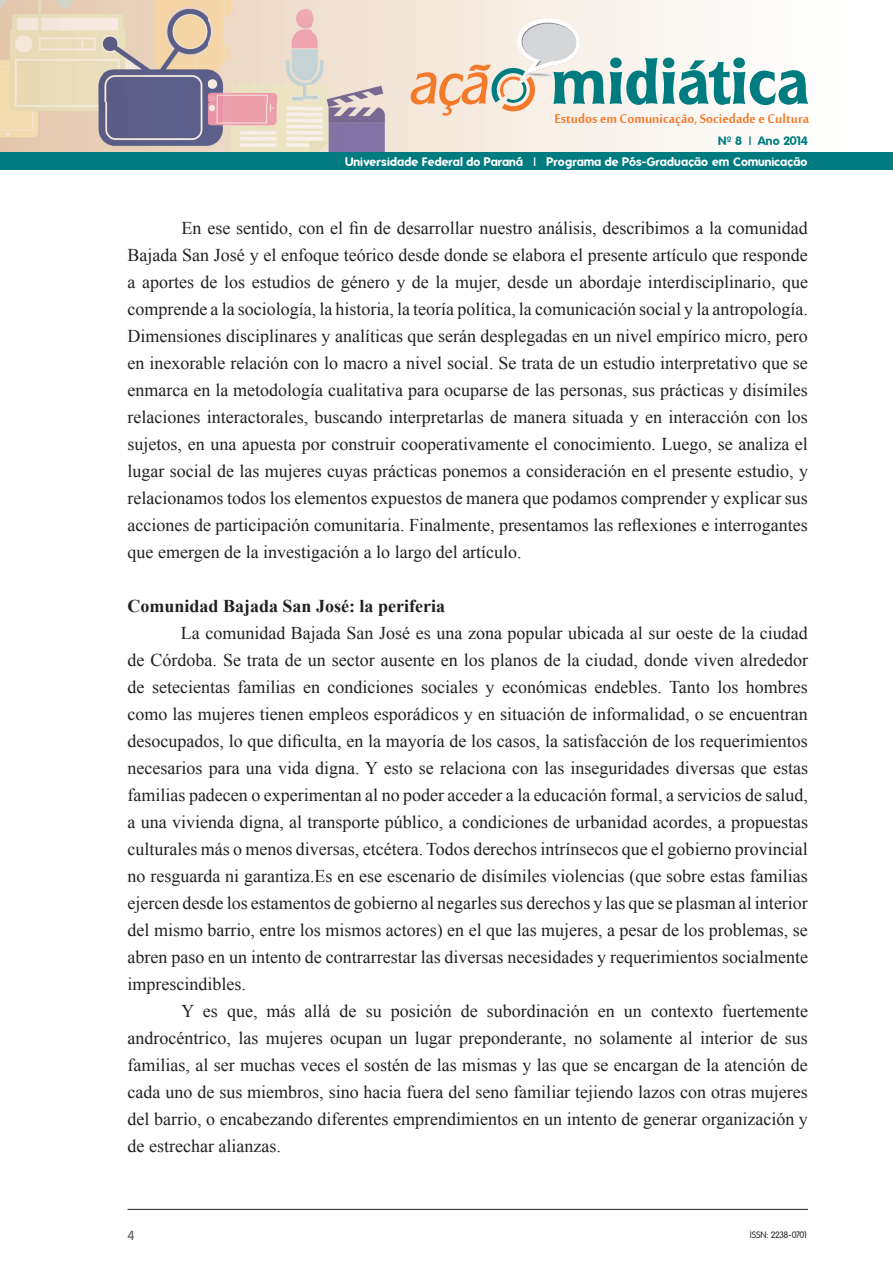
<style>
.page{position:relative;width:893px;height:1263px;background:#fff}
.page>*{position:absolute;margin:0;border:0;box-sizing:border-box;transform-origin:0 0}
.t1{font:19.5px "Mool Boran";color:#f4792a}
.t2{font:18px/27px "Times New Roman";color:#231f20;text-align:justify}
.t3{font:700 18px "Times New Roman";color:#231f20}
.t4{font:12.75px "Folks";color:#4b4c4d}
.t5{font:700 12px "Folks";letter-spacing:.01em;color:#fff}
.t6{font:700 12px "Folks";color:#007b80}
.t7{font:9px "Folks";letter-spacing:-.065em;color:#231f20}
</style>
<div class="page">
<hr style="left:128px;top:1209px;width:680px;height:1px;background:#231f20">
<svg style="left:520px;top:0;width:373px;height:153px"></svg>
<img style="left:0;top:0;width:520px;height:153px">
<img style="left:304px;top:86px;width:107px;height:67px">
<svg style="left:410px;top:18px;width:398px;height:98px"></svg>
<div style="left:0;top:153px;width:893px;height:17px;background:#007b80"></div>
<p class="t1" style="left:554px;top:105px;width:256px">Estudos em Comunicação, Sociedade e Cultura</p>
<p class="t5" style="left:345px;top:155px;width:464px">Universidade Federal do Paraná | Programa de Pós-Graduação em Comunicação</p>
<p class="t6" style="left:718px;top:133px;width:91px">Nº 8 | Ano 2014</p>
<p class="t2" style="left:128px;top:214px;width:682px;text-indent:54px">En ese sentido, con el fin de desarrollar nuestro análisis, describimos a la comunidad Bajada San José y el enfoque teórico desde donde se elabora el presente artículo que responde a aportes de los estudios de género y de la mujer, desde un abordaje interdisciplinario, que comprende a la sociología, la historia, la teoría política, la comunicación social y la antropología.<br>Dimensiones disciplinares y analíticas que serán desplegadas en un nivel empírico micro, pero en inexorable relación con lo macro a nivel social. Se trata de un estudio interpretativo que se enmarca en la metodología cualitativa para ocuparse de las personas, sus prácticas y disímiles relaciones interactorales, buscando interpretarlas de manera situada y en interacción con los sujetos, en una apuesta por construir cooperativamente el conocimiento. Luego, se analiza el lugar social de las mujeres cuyas prácticas ponemos a consideración en el presente estudio, y relacionamos todos los elementos expuestos de manera que podamos comprender y explicar sus acciones de participación comunitaria. Finalmente, presentamos las reflexiones e interrogantes que emergen de la investigación a lo largo del artículo.</p>
<p class="t3" style="left:128px;top:593px;width:319px">Comunidad Bajada San José: la periferia</p>
<p class="t2" style="left:128px;top:619px;width:682px;text-indent:53px">La comunidad Bajada San José es una zona popular ubicada al sur oeste de la ciudad de Córdoba. Se trata de un sector ausente en los planos de la ciudad, donde viven alrededor de setecientas familias en condiciones sociales y económicas endebles. Tanto los hombres como las mujeres tienen empleos esporádicos y en situación de informalidad, o se encuentran desocupados, lo que dificulta, en la mayoría de los casos, la satisfacción de los requerimientos necesarios para una vida digna. Y esto se relaciona con las inseguridades diversas que estas familias padecen o experimentan al no poder acceder a la educación formal, a servicios de salud, a una vivienda digna, al transporte público, a condiciones de urbanidad acordes, a propuestas culturales más o menos diversas, etcétera. Todos derechos intrínsecos que el gobierno provincial no resguarda ni garantiza.Es en ese escenario de disímiles violencias (que sobre estas familias ejercen desde los estamentos de gobierno al negarles sus derechos y las que se plasman al interior del mismo barrio, entre los mismos actores) en el que las mujeres, a pesar de los problemas, se abren paso en un intento de contrarrestar las diversas necesidades y requerimientos socialmente imprescindibles.</p>
<p class="t2" style="left:128px;top:997px;width:682px;text-indent:54px">Y es que, más allá de su posición de subordinación en un contexto fuertemente androcéntrico, las mujeres ocupan un lugar preponderante, no solamente al interior de sus familias, al ser muchas veces el sostén de las mismas y las que se encargan de la atención de cada uno de sus miembros, sino hacia fuera del seno familiar tejiendo lazos con otras mujeres del barrio, o encabezando diferentes emprendimientos en un intento de generar organización y de estrechar alianzas.</p>
<p class="t4" style="left:128px;top:1229px;width:8px">4</p>
<p class="t7" style="left:750px;top:1230px;width:60px">ISSN: 2238-0701</p>
</div>
